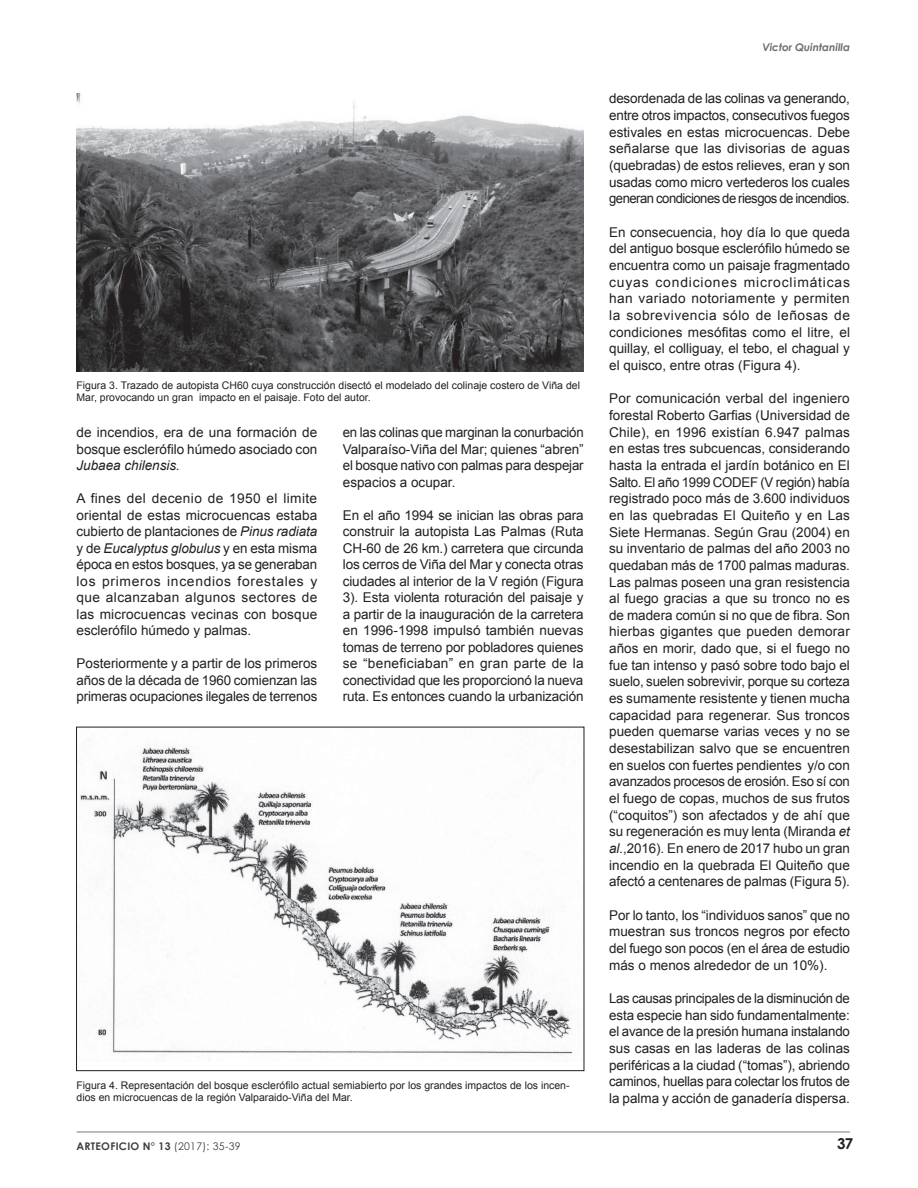
<style>
.page{position:relative;width:918px;height:1188px;background:#fff}
.page>*{position:absolute;margin:0;border:0;box-sizing:border-box;transform-origin:0 0}
.t1{font:700 15px "Century Gothic";color:#231f20}
.contenidos{font:13.5px/16.6px "Arial";letter-spacing:-.005em;color:#231f20;text-align:justify}
.pie_de_foto{font:10.5px/12.6px "Arial";color:#231f20}
.t2{font:700 10.5px "Century Gothic";letter-spacing:.025em;color:#3e3e3f}
.autor{font:italic 700 10.5px "Century Gothic";color:#6c6d70}
.s1{font-style:italic}
.s2{font-weight:400}
</style>
<div class="page">
<hr style="left:77px;top:1132px;width:773px;height:1px;background:#231f20">
<img style="left:77px;top:94px;width:507px;height:278px">
<img style="left:80px;top:747px;width:493px;height:314px">
<p class="pie_de_foto" style="left:77px;top:379px;width:505px">Figura 3. Trazado de autopista CH60 cuya construcción disectó el modelado del colinaje costero de Viña del<br>Mar, provocando un gran impacto en el paisaje. Foto del autor.</p>
<p class="contenidos" style="left:77px;top:424px;width:242px">de incendios, era de una formación de bosque esclerófilo húmedo asociado con <span class="s1">Jubaea chilensis.</span></p>
<p class="contenidos" style="left:77px;top:490px;width:242px">A fines del decenio de 1950 el limite oriental de estas microcuencas estaba cubierto de plantaciones de <span class="s1">Pinus radiata </span>y de <span class="s1">Eucalyptus globulus</span> y en esta misma época en estos bosques, ya se generaban los primeros incendios forestales y que alcanzaban algunos sectores de las microcuencas vecinas con bosque esclerófilo húmedo y palmas.</p>
<p class="contenidos" style="left:77px;top:655px;width:242px">Posteriormente y a partir de los primeros años de la década de 1960 comienzan las primeras ocupaciones ilegales de terrenos</p>
<p class="contenidos" style="left:343px;top:424px;width:242px">en las colinas que marginan la conurbación Valparaíso-Viña del Mar; quienes “abren” el bosque nativo con palmas para despejar espacios a ocupar.</p>
<p class="contenidos" style="left:343px;top:507px;width:242px">En el año 1994 se inician las obras para construir la autopista Las Palmas (Ruta CH-60 de 26 km.) carretera que circunda los cerros de Viña del Mar y conecta otras ciudades al interior de la V región (Figura 3). Esta violenta roturación del paisaje y a partir de la inauguración de la carretera en 1996-1998 impulsó también nuevas tomas de terreno por pobladores quienes se “beneficiaban” en gran parte de la conectividad que les proporcionó la nueva ruta. Es entonces cuando la urbanización</p>
<p class="pie_de_foto" style="left:77px;top:1079px;width:495px">Figura 4. Representación del bosque esclerófilo actual semiabierto por los grandes impactos de los incen&shy;dios en microcuencas de la región Valparaido-Viña del Mar.</p>
<p class="t2" style="left:77px;top:1139px;width:166px">ARTEOFICIO N° 13 <span class="s2">(2017): 35-39</span></p>
<p class="autor" style="left:762px;top:40px;width:89px">Victor Quintanilla</p>
<p class="contenidos" style="left:609px;top:90px;width:242px">desordenada de las colinas va generando, entre otros impactos, consecutivos fuegos estivales en estas microcuencas. Debe señalarse que las divisorias de aguas (quebradas) de estos relieves, eran y son usadas como micro vertederos los cuales generan condiciones de riesgos de incendios.</p>
<p class="contenidos" style="left:609px;top:224px;width:242px">En consecuencia, hoy día lo que queda del antiguo bosque esclerófilo húmedo se encuentra como un paisaje fragmentado cuyas condiciones microclimáticas han variado notoriamente y permiten la sobrevivencia sólo de leñosas de condiciones mesófitas como el litre, el quillay, el colliguay, el tebo, el chagual y el quisco, entre otras (Figura 4).</p>
<p class="contenidos" style="left:609px;top:390px;width:242px">Por comunicación verbal del ingeniero forestal Roberto Garfias (Universidad de Chile), en 1996 existían 6.947 palmas en estas tres subcuencas, considerando hasta la entrada el jardín botánico en El Salto. El año 1999 CODEF (V región) había registrado poco más de 3.600 individuos en las quebradas El Quiteño y en Las Siete Hermanas. Según Grau (2004) en su inventario de palmas del año 2003 no quedaban más de 1700 palmas maduras.</p>
<p class="contenidos" style="left:609px;top:574px;width:242px">Las palmas poseen una gran resistencia al fuego gracias a que su tronco no es de madera común si no que de fibra. Son hierbas gigantes que pueden demorar años en morir, dado que, si el fuego no fue tan intenso y pasó sobre todo bajo el suelo, suelen sobrevivir, porque su corteza es sumamente resistente y tienen mucha capacidad para regenerar. Sus troncos pueden quemarse varias veces y no se desestabilizan salvo que se encuentren en suelos con fuertes pendientes y/o con avanzados procesos de erosión. Eso sí con el fuego de copas, muchos de sus frutos (“coquitos”) son afectados y de ahí que su regeneración es muy lenta (Miranda <span class="s1">et al.</span>,2016). En enero de 2017 hubo un gran incendio en la quebrada El Quiteño que afectó a centenares de palmas (Figura 5).</p>
<p class="contenidos" style="left:609px;top:907px;width:242px">Por lo tanto, los “individuos sanos” que no muestran sus troncos negros por efecto del fuego son pocos (en el área de estudio más o menos alrededor de un 10%).</p>
<p class="contenidos" style="left:609px;top:990px;width:242px">Las causas principales de la disminución de esta especie han sido fundamentalmente: el avance de la presión humana instalando sus casas en las laderas de las colinas periféricas a la ciudad (“tomas”), abriendo caminos, huellas para colectar los frutos de la palma y acción de ganadería dispersa.</p>
<p class="t1" style="left:837px;top:1134px;width:18px">37</p>
</div>
